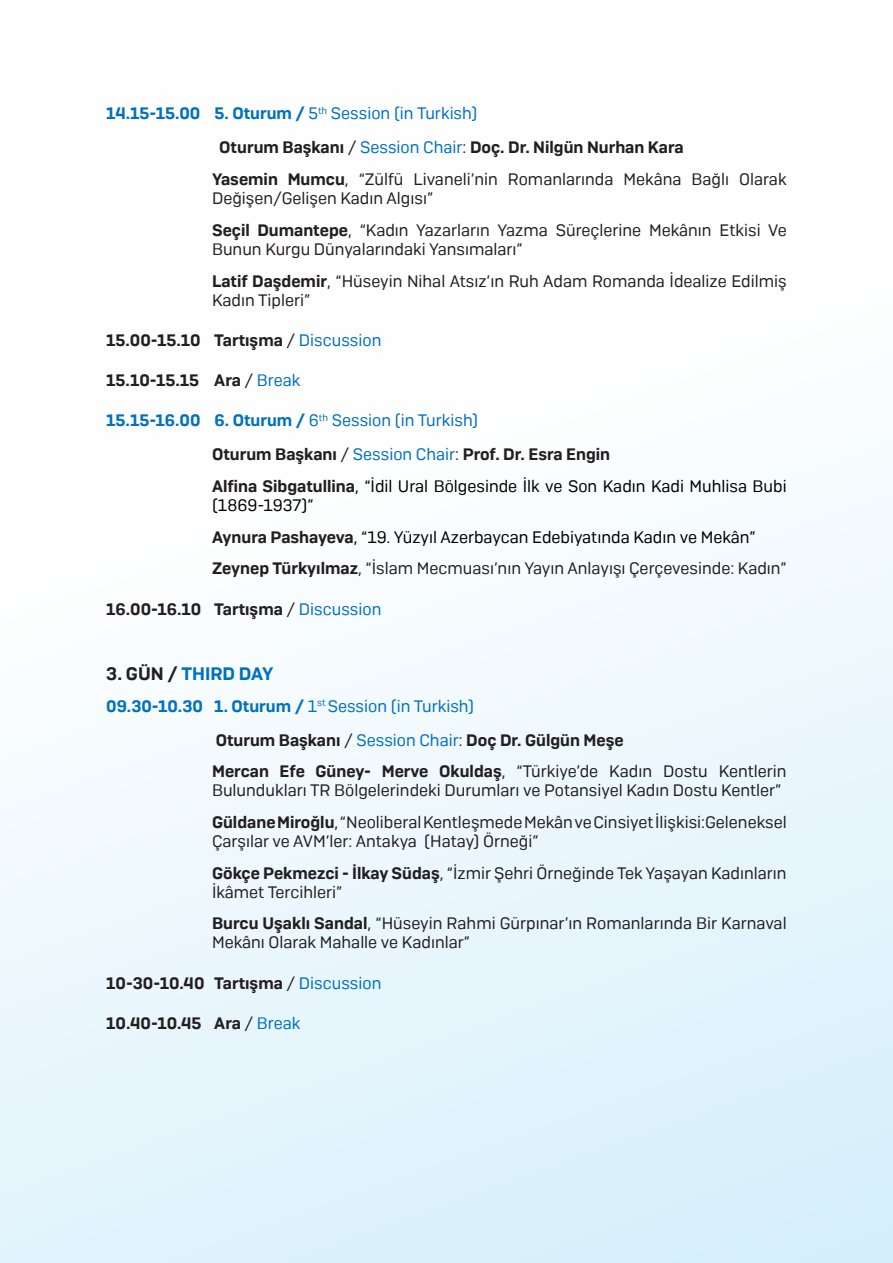
<style>
.page{position:relative;width:893px;height:1263px;background:#fff}
.page>*{position:absolute;margin:0;border:0;box-sizing:border-box;transform-origin:0 0}
.t1{font:600 18px "Camber";color:#0070c0}
.t2{font:16.5px/18.9px "Camber";color:#231f20}
.t3{font:600 16.5px "Camber";color:#231f20}
.t4{font:16.5px/19px "Camber";color:#000}
.t5{font:600 16.5px "Camber";color:#0070c0}
.s1{font-weight:400}
.s2{font-weight:400;color:#0070c0}
.s3{font-weight:600}
.s4{font-weight:600;color:#231f20}
.s5{color:#231f20}
</style>
<div class="page">
<div style="left:0;top:0;width:893px;height:1263px;background:linear-gradient(to bottom,#fff,#def3fc)"></div>
<p class="t5" style="left:106px;top:103px;width:372px">14.15-15.00 5. Oturum / <span class="s1">5</span><sup>th</sup> <span class="s1">Session (in Turkish)</span></p>
<p class="t3" style="left:219px;top:137px;width:466px">Oturum Başkanı <span class="s1">/</span> <span class="s2">Session Chair</span><span class="s1">:</span> Doç. Dr. Nilgün Nurhan Kara</p>
<p class="t2" style="left:212px;top:170px;width:576px"><span class="s3">Yasemin Mumcu</span>, “Zülfü Livaneli’nin Romanlarında Mekâna Bağlı Olarak<br>Değişen/Gelişen Kadın Algısı”</p>
<p class="t2" style="left:212px;top:220px;width:576px"><span class="s3">Seçil Dumantepe</span>, “Kadın Yazarların Yazma Süreçlerine Mekânın Etkisi Ve<br>Bunun Kurgu Dünyalarındaki Yansımaları”</p>
<p class="t2" style="left:212px;top:271px;width:576px"><span class="s3">Latif Daşdemir</span>, “Hüseyin Nihal Atsız’ın Ruh Adam Romanda İdealize Edilmiş<br>Kadın Tipleri”</p>
<p class="t3" style="left:106px;top:330px;width:277px">15.00-15.10 Tartışma <span class="s1">/</span> <span class="s2">Discussion</span></p>
<p class="t3" style="left:106px;top:370px;width:196px">15.10-15.15 Ara <span class="s1">/</span> <span class="s2">Break</span></p>
<p class="t5" style="left:106px;top:410px;width:373px">15.15-16.00 6. Oturum / <span class="s1">6</span><sup>th</sup> <span class="s1">Session (in Turkish)</span></p>
<p class="t3" style="left:212px;top:444px;width:400px">Oturum Başkanı <span class="s1">/</span> <span class="s2">Session Chair</span><span class="s1">:</span> Prof. Dr. Esra Engin</p>
<p class="t4" style="left:212px;top:476px;width:576px"><span class="s4">Alfina Sibgatullina</span>, “İdil Ural Bölgesinde İlk ve Son Kadın Kadi Muhlisa Bubi (1869-1937)”</p>
<p class="t4" style="left:212px;top:527px;width:545px"><span class="s4">Aynura Pashayeva</span>, “19. Yüzyıl Azerbaycan Edebiyatında Kadın ve Mekân”</p>
<p class="t2" style="left:212px;top:559px;width:576px"><span class="s3">Zeynep Türkyılmaz</span>, “İslam Mecmuası’nın Yayın Anlayışı Çerçevesinde: Kadın”</p>
<p class="t3" style="left:106px;top:599px;width:277px">16.00-16.10 Tartışma <span class="s1">/</span> <span class="s2">Discussion</span></p>
<p class="t1" style="left:106px;top:662px;width:169px"><span class="s5">3. GÜN /</span> THIRD DAY</p>
<p class="t5" style="left:106px;top:695px;width:369px">09.30-10.30 1. Oturum / <span class="s1">1</span><sup>st</sup> <span class="s1">Session (in Turkish)</span></p>
<p class="t3" style="left:216px;top:729px;width:409px">Oturum Başkanı <span class="s1">/</span> <span class="s2">Session Chair</span><span class="s1">:</span> Doç Dr. Gülgün Meşe</p>
<p class="t2" style="left:212px;top:762px;width:576px"><span class="s3">Mercan Efe Güney- Merve Okuldaş</span>, “Türkiye’de Kadın Dostu Kentlerin<br>Bulundukları TR Bölgelerindeki Durumları ve Potansiyel Kadın Dostu Kentler”</p>
<p class="t2" style="left:212px;top:812px;width:576px"><span class="s3">Güldane Miroğlu</span>, “Neoliberal Kentleşmede Mekân ve Cinsiyet İlişkisi:Geleneksel<br>Çarşılar ve AVM’ler: Antakya (Hatay) Örneği”</p>
<p class="t2" style="left:212px;top:863px;width:576px"><span class="s3">Gökçe Pekmezci - İlkay Südaş</span>, “İzmir Şehri Örneğinde Tek Yaşayan Kadınların<br>İkâmet Tercihleri”</p>
<p class="t2" style="left:212px;top:914px;width:576px"><span class="s3">Burcu Uşaklı Sandal</span>, “Hüseyin Rahmi Gürpınar’ın Romanlarında Bir Karnaval<br>Mekânı Olarak Mahalle ve Kadınlar”</p>
<p class="t3" style="left:106px;top:973px;width:277px">10-30-10.40 Tartışma <span class="s1">/</span> <span class="s2">Discussion</span></p>
<p class="t3" style="left:106px;top:1013px;width:196px">10.40-10.45 Ara <span class="s1">/</span> <span class="s2">Break</span></p>
</div>
